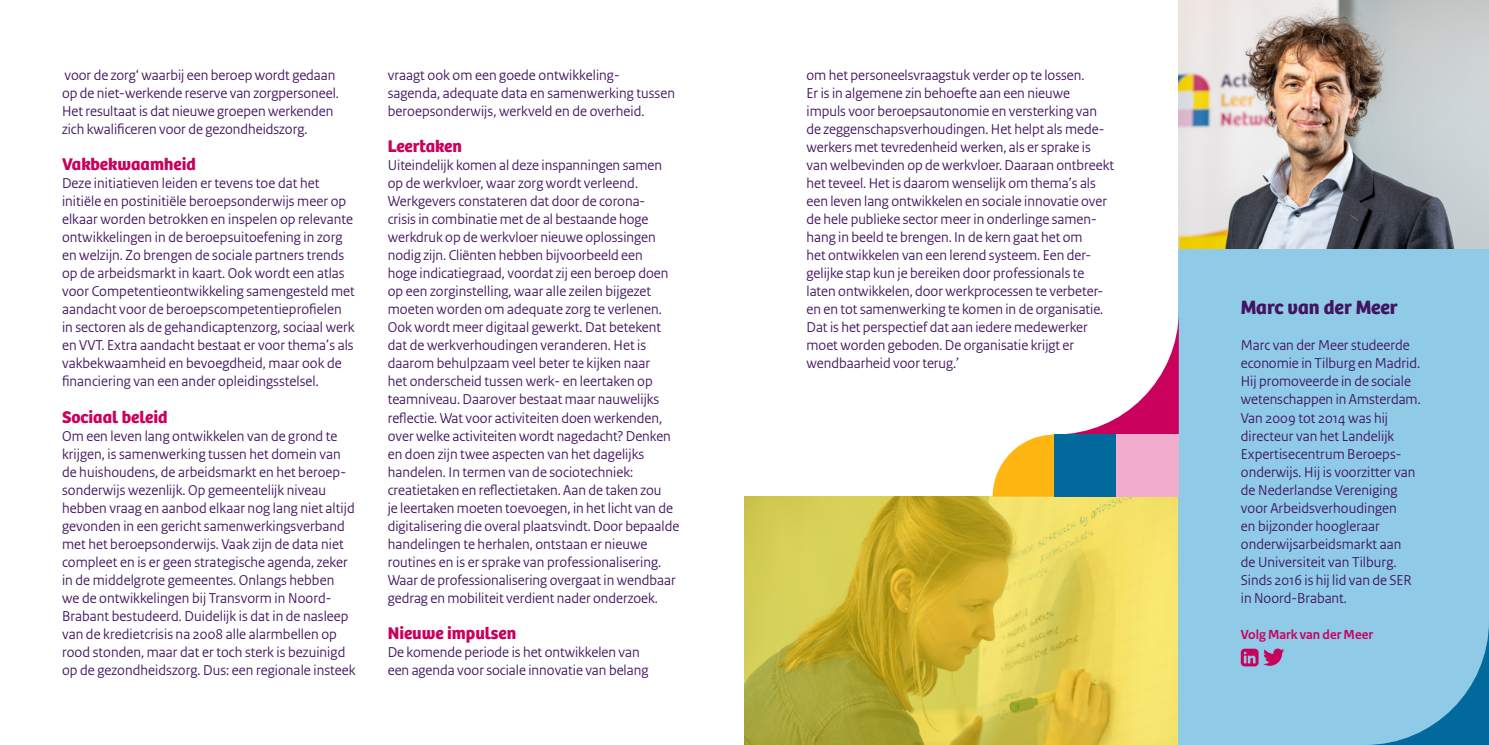
<style>
.page{position:relative;width:1489px;height:745px;background:#fff}
.page>*{position:absolute;margin:0;border:0;box-sizing:border-box;transform-origin:0 0}
.t1{font:700 20px "Bree";color:#42145f}
.t2{font:700 17.5px "Bree";color:#ca005d}
.t3{font:15px/18px "Rijksoverheid Sans Heading";letter-spacing:.005em;color:#42145f}
.t4{font:700 13.75px "Rijksoverheid Sans Heading";color:#ca005d}
</style>
<div class="page">
<svg style="left:744px;top:496px;width:434px;height:248px;background:#d3c248"></svg>
<div style="left:1178px;top:0;width:310px;height:744px;background:#8fcae7"></div>
<img style="left:1178px;top:0;width:310px;height:248px">
<svg style="left:1240px;top:648px;width:44px;height:18px"></svg>
<svg style="left:992px;top:324px;width:186px;height:172px"></svg>
<div style="left:1054px;top:434px;width:62px;height:62px;background:#01699b"></div>
<div style="left:1116px;top:434px;width:62px;height:62px;background:#f2accd"></div>
<svg style="left:1381px;top:637px;width:107px;height:107px"></svg>
<p class="t3" style="left:62px;top:66px;width:278px">voor de zorg‘ waarbij een beroep wordt gedaan op de niet-werkende reserve van zorgpersoneel.<br>Het resultaat is dat nieuwe groepen werkenden zich kwalificeren voor de gezondheidszorg.</p>
<p class="t2" style="left:62px;top:154px;width:135px">Vakbekwaamheid</p>
<p class="t3" style="left:62px;top:174px;width:294px">Deze initiatieven leiden er tevens toe dat het initiële en postinitiële beroepsonderwijs meer op elkaar worden betrokken en inspelen op relevante ontwikkelingen in de beroepsuitoefening in zorg en welzijn. Zo brengen de sociale partners trends op de arbeidsmarkt in kaart. Ook wordt een atlas voor Competentieontwikkeling samengesteld met aandacht voor de beroepscompetentieprofielen in sectoren als de gehandicaptenzorg, sociaal werk en VVT. Extra aandacht bestaat er voor thema’s als vakbekwaamheid en bevoegdheid, maar ook de financiering van een ander opleidingsstelsel.</p>
<p class="t2" style="left:62px;top:406px;width:107px">Sociaal beleid</p>
<p class="t3" style="left:62px;top:426px;width:295px">Om een leven lang ontwikkelen van de grond te krijgen, is samenwerking tussen het domein van de huishoudens, de arbeidsmarkt en het beroep&shy;sonderwijs wezenlijk. Op gemeentelijk niveau hebben vraag en aanbod elkaar nog lang niet altijd gevonden in een gericht samenwerkingsverband met het beroepsonderwijs. Vaak zijn de data niet compleet en is er geen strategische agenda, zeker in de middelgrote gemeentes. Onlangs hebben<br>we de ontwikkelingen bij Transvorm in Noord-Brabant bestudeerd. Duidelijk is dat in de nasleep van de kredietcrisis na 2008 alle alarmbellen op rood stonden, maar dat er toch sterk is bezuinigd op de gezondheidszorg. Dus: een regionale insteek</p>
<p class="t3" style="left:388px;top:66px;width:289px">vraagt ook om een goede ontwikkeling&shy;sagenda, adequate data en samenwerking tussen beroepsonderwijs, werkveld en de overheid.</p>
<p class="t2" style="left:388px;top:136px;width:76px">Leertaken</p>
<p class="t3" style="left:388px;top:156px;width:293px">Uiteindelijk komen al deze inspanningen samen op de werkvloer, waar zorg wordt verleend.<br>Werkgevers constateren dat door de corona-<br>crisis in combinatie met de al bestaande hoge werkdruk op de werkvloer nieuwe oplossingen nodig zijn. Cliënten hebben bijvoorbeeld een<br>hoge indicatiegraad, voordat zij een beroep doen op een zorginstelling, waar alle zeilen bijgezet moeten worden om adequate zorg te verlenen.<br>Ook wordt meer digitaal gewerkt. Dat betekent dat de werkverhoudingen veranderen. Het is daarom behulpzaam veel beter te kijken naar<br>het onderscheid tussen werk- en leertaken op teamniveau. Daarover bestaat maar nauwelijks reflectie. Wat voor activiteiten doen werkenden, over welke activiteiten wordt nagedacht? Denken en doen zijn twee aspecten van het dagelijks handelen. In termen van de sociotechniek: creatietaken en reflectietaken. Aan de taken zou<br>je leertaken moeten toevoegen, in het licht van de digitalisering die overal plaatsvindt. Door bepaalde handelingen te herhalen, ontstaan er nieuwe routines en is er sprake van professionalisering.<br>Waar de professionalisering overgaat in wendbaar gedrag en mobiliteit verdient nader onderzoek.</p>
<p class="t2" style="left:388px;top:622px;width:130px">Nieuwe impulsen</p>
<p class="t3" style="left:388px;top:642px;width:262px">De komende periode is het ontwikkelen van een agenda voor sociale innovatie van belang</p>
<p class="t3" style="left:806px;top:66px;width:309px">om het personeelsvraagstuk verder op te lossen.<br>Er is in algemene zin behoefte aan een nieuwe<br>impuls voor beroepsautonomie en versterking van de zeggenschapsverhoudingen. Het helpt als mede&shy;werkers met tevredenheid werken, als er sprake is van welbevinden op de werkvloer. Daaraan ontbreekt het teveel. Het is daarom wenselijk om thema’s als een leven lang ontwikkelen en sociale innovatie over de hele publieke sector meer in onderlinge samen&shy;hang in beeld te brengen. In de kern gaat het om<br>het ontwikkelen van een lerend systeem. Een der&shy;gelijke stap kun je bereiken door professionals te laten ontwikkelen, door werkprocessen te verbeter&shy;en en tot samenwerking te komen in de organisatie.<br>Dat is het perspectief dat aan iedere medewerker moet worden geboden. De organisatie krijgt er wendbaarheid voor terug.’</p>
<h1 class="t1" style="left:1240px;top:295px;width:158px">Marc van der Meer</h1>
<p class="t3" style="left:1240px;top:336px;width:181px">Marc van der Meer studeerde economie in Tilburg en Madrid.<br>Hij promoveerde in de sociale wetenschappen in Amsterdam.<br>Van 2009 tot 2014 was hij directeur van het Landelijk<br>Expertisecentrum Beroeps&shy;onderwijs. Hij is voorzitter van de Nederlandse Vereniging voor Arbeidsverhoudingen<br>en bijzonder hoogleraar onderwijsarbeidsmarkt aan<br>de Universiteit van Tilburg.<br>Sinds 2016 is hij lid van de SER in Noord-Brabant.</p>
<p class="t4" style="left:1240px;top:626px;width:134px">Volg Mark van der Meer</p>
</div>
